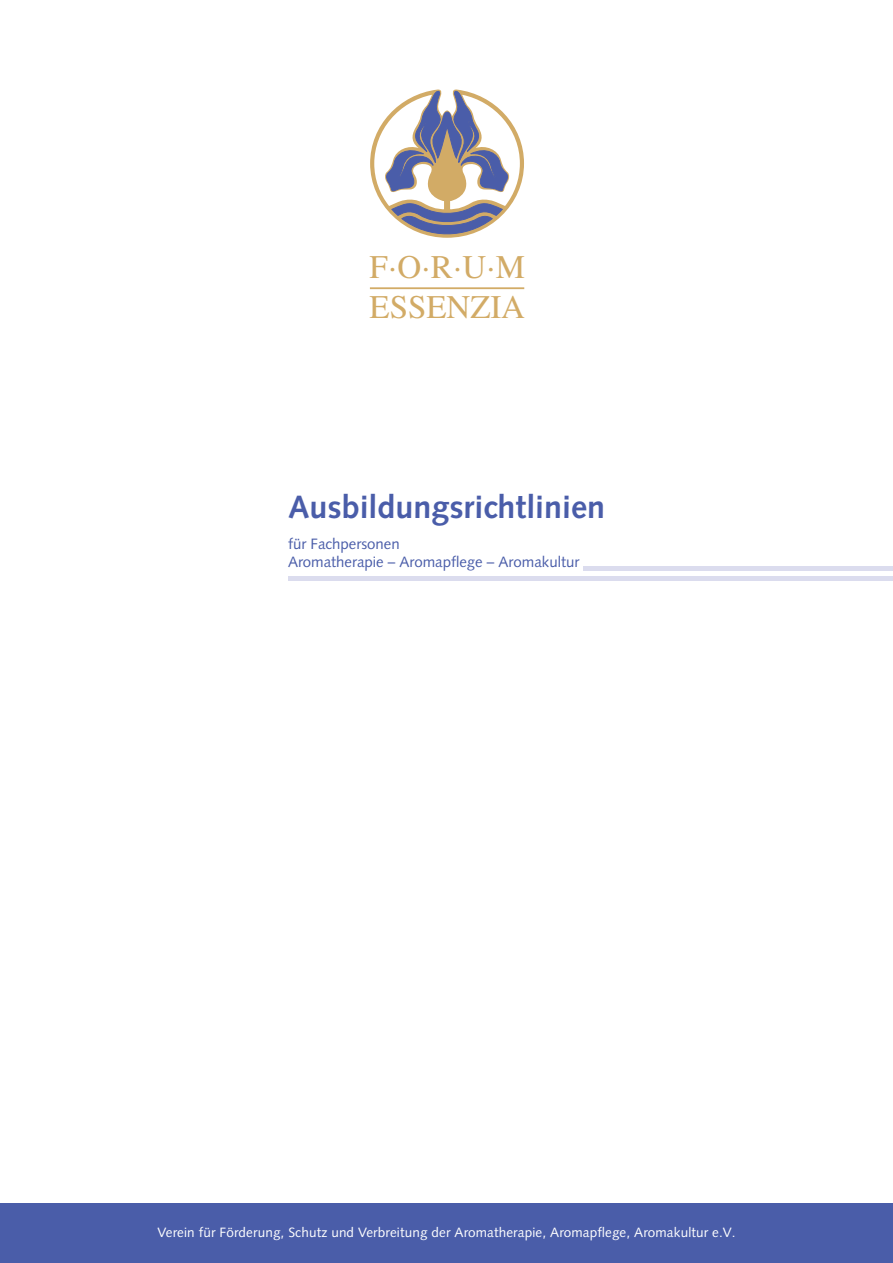
<style>
.page{position:relative;width:893px;height:1263px;background:#fff}
.page>*{position:absolute;margin:0;border:0;box-sizing:border-box;transform-origin:0 0}
.t1{font:33px/39.6px "Times";color:#d2ab66}
.t2{font:700 32.25px "Syntax LT";color:#4a5da9}
.t3{font:15px/18px "Syntax LT";color:#4a5da9}
.t4{font:13.5px "Syntax LT";letter-spacing:.01em;color:#fff}
</style>
<div class="page">
<div style="left:0;top:1203px;width:893px;height:60px;background:#4a5da9"></div>
<hr style="left:370px;top:287px;width:154px;height:2px;background:#d2ab66">
<svg style="left:370px;top:89px;width:154px;height:149px"></svg>
<hr style="left:584px;top:567px;width:309px;height:4px;background:#dbdcee">
<div style="left:288px;top:576px;width:605px;height:5px;background:#dbdcee"></div>
<h1 class="t1" style="left:369px;top:247px;width:157px">F·O·R·U·M<br>ESSENZIA</h1>
<h2 class="t2" style="left:288px;top:488px;width:319px">Ausbildungsrichtlinien</h2>
<p class="t3" style="left:288px;top:534px;width:293px">für Fachpersonen<br>Aromatherapie – Aromapflege – Aromakultur</p>
<p class="t4" style="left:158px;top:1224px;width:579px">Verein für Förderung, Schutz und Verbreitung der Aromatherapie, Aromapflege, Aromakultur e.V.</p>
</div>
